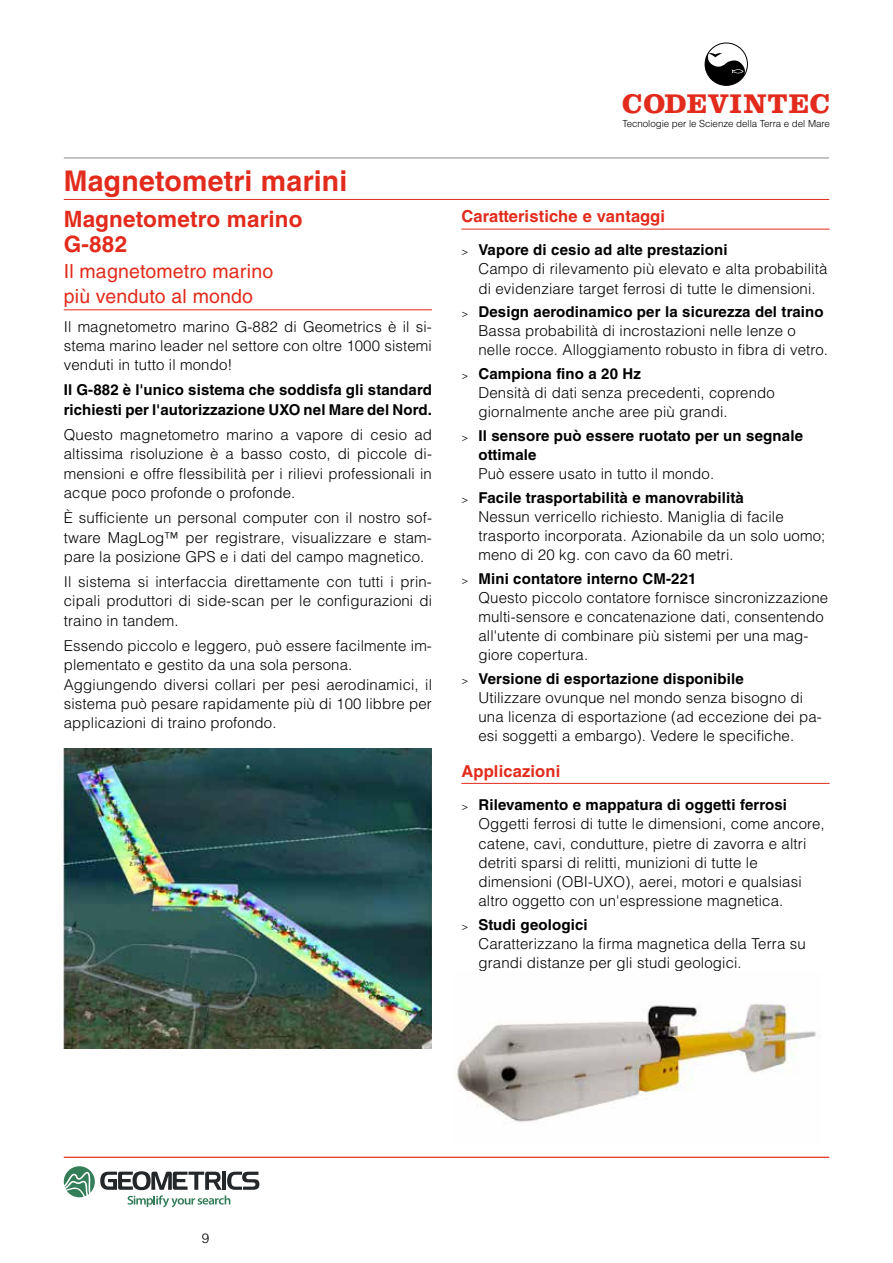
<style>
.page{position:relative;width:893px;height:1263px;background:#fff}
.page>*{position:absolute;margin:0;border:0;box-sizing:border-box;transform-origin:0 0}
.t1{font:700 28.5px "Helvetica LT Std";letter-spacing:.01em;color:#e22b1c}
.t2{font:700 28.05px "Clarendon LT Std";letter-spacing:.03em;color:#e22b1c}
.t3{font:700 22.5px/25.5px "Helvetica LT Std";letter-spacing:.01em;color:#e22b1c}
.t4{font:19.5px/25.5px "Helvetica LT Std";letter-spacing:.01em;color:#e22b1c}
.t5{font:700 16.5px "Helvetica LT Std";letter-spacing:.01em;color:#e22b1c}
.t6{font:300 15px/19.2px "Helvetica LT Std";letter-spacing:.01em;color:#000}
.t7{font:700 15px/19.2px "Helvetica LT Std";letter-spacing:.01em;color:#000}
.t8{font:300 13.5px "Helvetica LT Std";color:#000}
.t9{font:300 9.75px "Helvetica LT Std";letter-spacing:-.005em;color:#000}
.s1{font-size:10.5px}
.s2{font-weight:700}
.s3{font-weight:300;font-size:10.5px}
.s4{font-weight:300}
</style>
<div class="page">
<hr style="left:64px;top:157px;width:765px;height:2px;background:#9d9d9c">
<hr style="left:64px;top:1157px;width:765px;height:1px;background:#e22b1c">
<svg style="left:64px;top:1166px;width:195px;height:41px"></svg>
<svg style="left:705px;top:43px;width:42px;height:42px"></svg>
<div style="left:705px;top:43px;width:43px;height:43px;border:1px solid #000;border-radius:50%"></div>
<hr style="left:64px;top:199px;width:765px;height:1px;background:#e22b1c">
<hr style="left:64px;top:309px;width:368px;height:1px;background:#e22b1c">
<hr style="left:461px;top:229px;width:369px;height:1px;background:#e22b1c">
<hr style="left:461px;top:783px;width:369px;height:1px;background:#e22b1c">
<img style="left:453px;top:1004px;width:363px;height:118px">
<img style="left:64px;top:748px;width:368px;height:300px">
<h1 class="t1" style="left:64px;top:163px;width:285px">Magnetometri marini</h1>
<h3 class="t3" style="left:64px;top:206px;width:240px">Magnetometro marino<br>G-882</h3>
<h3 class="t4" style="left:64px;top:258px;width:211px">Il magnetometro marino più venduto al mondo</h3>
<p class="t6" style="left:64px;top:316px;width:370px;text-align:justify">Il magnetometro marino G-882 di Geometrics è il si&shy;stema marino leader nel settore con oltre 1000 sistemi venduti in tutto il mondo!</p>
<p class="t7" style="left:64px;top:380px;width:370px">Il G-882 è l'unico sistema che soddisfa gli standard richiesti per l'autorizzazione UXO nel Mare del Nord.</p>
<p class="t6" style="left:64px;top:425px;width:370px;text-align:justify">Questo magnetometro marino a vapore di cesio ad altissima risoluzione è a basso costo, di piccole di&shy;mensioni e offre flessibilità per i rilievi professionali in acque poco profonde o profonde.</p>
<p class="t6" style="left:64px;top:508px;width:370px;text-align:justify">È sufficiente un personal computer con il nostro sof&shy;tware MagLog™ per registrare, visualizzare e stam&shy;pare la posizione GPS e i dati del campo magnetico.</p>
<p class="t6" style="left:64px;top:572px;width:370px;text-align:justify">Il sistema si interfaccia direttamente con tutti i prin&shy;cipali produttori di side-scan per le configurazioni di traino in tandem.</p>
<p class="t6" style="left:64px;top:636px;width:370px">Essendo piccolo e leggero, può essere facilmente im&shy;plementato e gestito da una sola persona.<br>Aggiungendo diversi collari per pesi aerodinamici, il sistema può pesare rapidamente più di 100 libbre per applicazioni di traino profondo.</p>
<h2 class="t2" style="left:622px;top:87px;width:209px">CODEVINTEC</h2>
<p class="t9" style="left:622px;top:117px;width:209px">Tecnologie per le Scienze della Terra e del Mare</p>
<p class="t5" style="left:461px;top:206px;width:205px">Caratteristiche e vantaggi</p>
<p class="t6" style="left:478px;top:240px;width:350px;text-indent:-17px"><span class="s1">&gt;</span> <span class="s2">Vapore di cesio ad alte prestazioni<br></span>Campo di rilevamento più elevato e alta probabilità di evidenziare target ferrosi di tutte le dimensioni.</p>
<p class="t6" style="left:478px;top:302px;width:351px;text-indent:-17px"><span class="s1">&gt;</span> <span class="s2">Design aerodinamico per la sicurezza del traino<br></span>Bassa probabilità di incrostazioni nelle lenze o nelle rocce. Alloggiamento robusto in fibra di vetro.</p>
<p class="t6" style="left:478px;top:364px;width:298px;text-indent:-17px"><span class="s1">&gt;</span> <span class="s2">Campiona fino a 20 Hz<br></span>Densità di dati senza precedenti, coprendo giornalmente anche aree più grandi.</p>
<p class="t7" style="left:478px;top:426px;width:326px;text-indent:-17px"><span class="s3">&gt;</span> Il sensore può essere ruotato per un segnale ottimale</p>
<p class="t7" style="left:461px;top:462px;width:284px;line-height:23.4px;text-indent:17px"><span class="s4">Può essere usato in tutto il mondo.<br></span><span class="s3">&gt;</span> Facile trasportabilità e manovrabilità</p>
<p class="t6" style="left:478px;top:507px;width:348px">Nessun verricello richiesto. Maniglia di facile trasporto incorporata. Azionabile da un solo uomo; meno di 20 kg. con cavo da 60 metri.</p>
<p class="t6" style="left:478px;top:568px;width:351px;text-indent:-17px"><span class="s1">&gt;</span> <span class="s2">Mini contatore interno CM-221<br></span>Questo piccolo contatore fornisce sincronizzazione multi-sensore e concatenazione dati, consentendo all'utente di combinare più sistemi per una mag&shy;giore copertura.</p>
<p class="t6" style="left:478px;top:669px;width:345px;text-indent:-17px"><span class="s1">&gt;</span> <span class="s2">Versione di esportazione disponibile<br></span>Utilizzare ovunque nel mondo senza bisogno di una licenza di esportazione (ad eccezione dei pa&shy;esi soggetti a embargo). Vedere le specifiche.</p>
<p class="t5" style="left:461px;top:762px;width:100px">Applicazioni</p>
<p class="t6" style="left:478px;top:795px;width:348px;text-indent:-17px"><span class="s1">&gt;</span> <span class="s2">Rilevamento e mappatura di oggetti ferrosi </span>Oggetti ferrosi di tutte le dimensioni, come ancore, catene, cavi, condutture, pietre di zavorra e altri detriti sparsi di relitti, munizioni di tutte le dimensioni (OBI-UXO), aerei, motori e qualsiasi altro oggetto con un'espressione magnetica.</p>
<p class="t6" style="left:478px;top:915px;width:329px;text-indent:-17px"><span class="s1">&gt;</span> <span class="s2">Studi geologici<br></span>Caratterizzano la firma magnetica della Terra su grandi distanze per gli studi geologici.</p>
<p class="t8" style="left:202px;top:1230px;width:9px">9</p>
</div>
